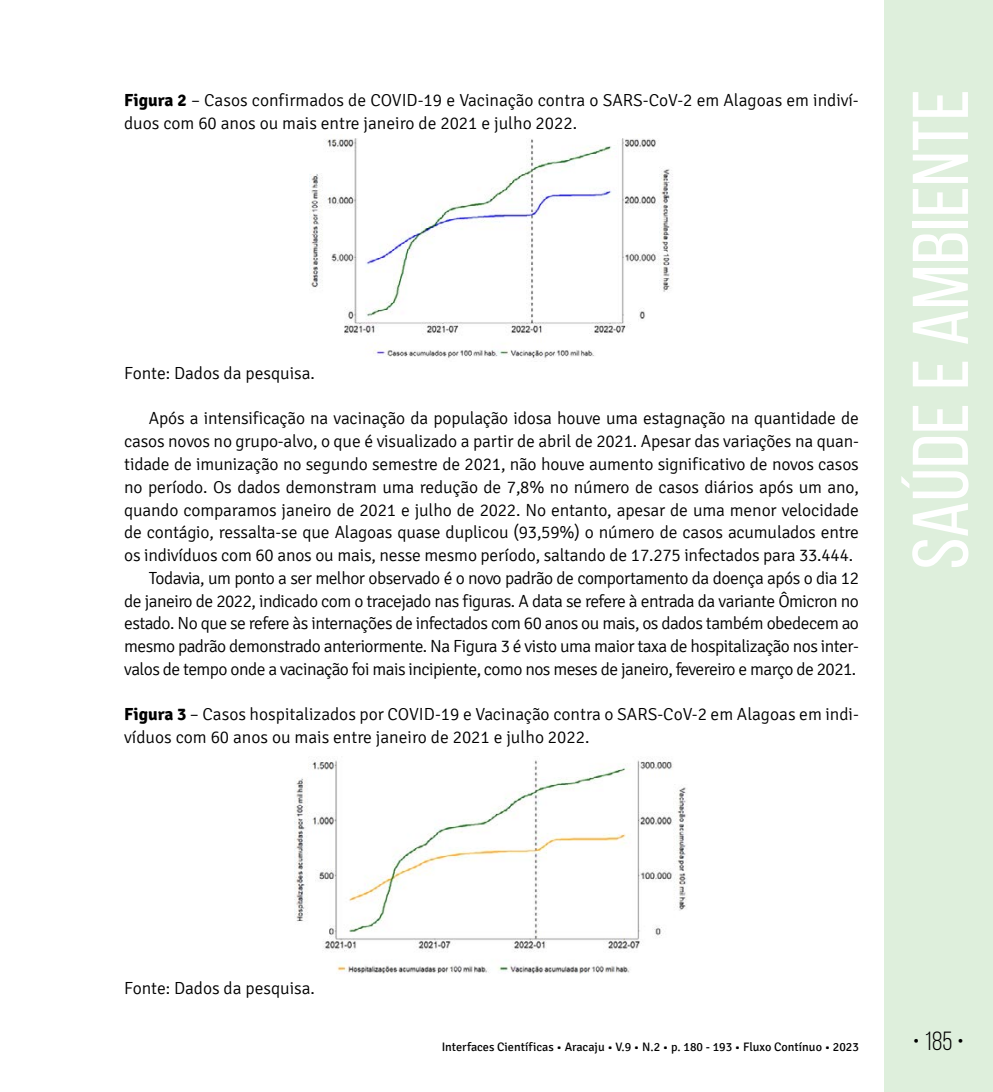
<style>
.page{position:relative;width:993px;height:1092px;background:#fff}
.page>*{position:absolute;margin:0;border:0;box-sizing:border-box;transform-origin:0 0}
.t1{font:78.75px "Bebas Neue";color:#fff;scale:1.09 1}
.t2{font:26.25px "Bebas Neue";color:#000}
.t3{font:300 17.5px/22.8px "Signika";letter-spacing:-.01em;color:#000}
.t4{font:300 17.5px "Signika";letter-spacing:-.03em;color:#000}
.t5{font:12.25px "Signika";color:#000}
.s1{font-weight:700}
</style>
<div class="page">
<div style="left:883px;top:0;width:109px;height:1091px;background:#deefdc"></div>
<img style="left:309px;top:138px;width:364px;height:220px">
<img style="left:294px;top:760px;width:393px;height:214px">
<p class="t3" style="left:124px;top:89px;width:736px"><span class="s1">Figura 2</span> – Casos confirmados de COVID-19 e Vacinação contra o SARS-CoV-2 em Alagoas em indiví&shy;duos com 60 anos ou mais entre janeiro de 2021 e julho 2022.</p>
<p class="t3" style="left:124px;top:362px;width:192px">Fonte: Dados da pesquisa.</p>
<p class="t3" style="left:149px;top:407px;width:711px">Após a intensificação na vacinação da população idosa houve uma estagnação na quantidade de</p>
<p class="t3" style="left:124px;top:430px;width:736px">casos novos no grupo-alvo, o que é visualizado a partir de abril de 2021. Apesar das variações na quan-</p>
<p class="t3" style="left:124px;top:453px;width:736px">tidade de imunização no segundo semestre de 2021, não houve aumento significativo de novos casos</p>
<p class="t3" style="left:124px;top:476px;width:736px">no período. Os dados demonstram uma redução de 7,8% no número de casos diários após um ano,</p>
<p class="t3" style="left:124px;top:498px;width:736px">quando comparamos janeiro de 2021 e julho de 2022. No entanto, apesar de uma menor velocidade</p>
<p class="t3" style="left:124px;top:521px;width:736px">de contágio, ressalta-se que Alagoas quase duplicou (93,59%) o número de casos acumulados entre</p>
<p class="t3" style="left:124px;top:544px;width:730px">os indivíduos com 60 anos ou mais, nesse mesmo período, saltando de 17.275 infectados para 33.444.</p>
<p class="t4" style="left:149px;top:568px;width:711px">Todavia, um ponto a ser melhor observado é o novo padrão de comportamento da doença após o dia 12</p>
<p class="t4" style="left:124px;top:591px;width:736px">de janeiro de 2022, indicado com o tracejado nas figuras. A data se refere à entrada da variante Ômicron no</p>
<p class="t4" style="left:124px;top:614px;width:736px">estado. No que se refere às internações de infectados com 60 anos ou mais, os dados também obedecem ao</p>
<p class="t4" style="left:124px;top:636px;width:736px">mesmo padrão demonstrado anteriormente. Na Figura 3 é visto uma maior taxa de hospitalização nos inter-</p>
<p class="t4" style="left:124px;top:659px;width:733px">valos de tempo onde a vacinação foi mais incipiente, como nos meses de janeiro, fevereiro e março de 2021.</p>
<p class="t3" style="left:124px;top:703px;width:736px"><span class="s1">Figura 3</span> – Casos hospitalizados por COVID-19 e Vacinação contra o SARS-CoV-2 em Alagoas em indi&shy;víduos com 60 anos ou mais entre janeiro de 2021 e julho 2022.</p>
<h1 class="t1" style="left:897px;top:569px;width:442px;rotate:-90deg">Saúde e Ambiente</h1>
<p class="t3" style="left:124px;top:976px;width:192px">Fonte: Dados da pesquisa.</p>
<p class="t5" style="left:441px;top:1040px;width:418px">Interfaces Científicas • Aracaju • V.9 • N.2 • p. 180 - 193 • Fluxo Contínuo • 2023</p>
<h2 class="t2" style="left:912px;top:1026px;width:53px">• 185 •</h2>
</div>
